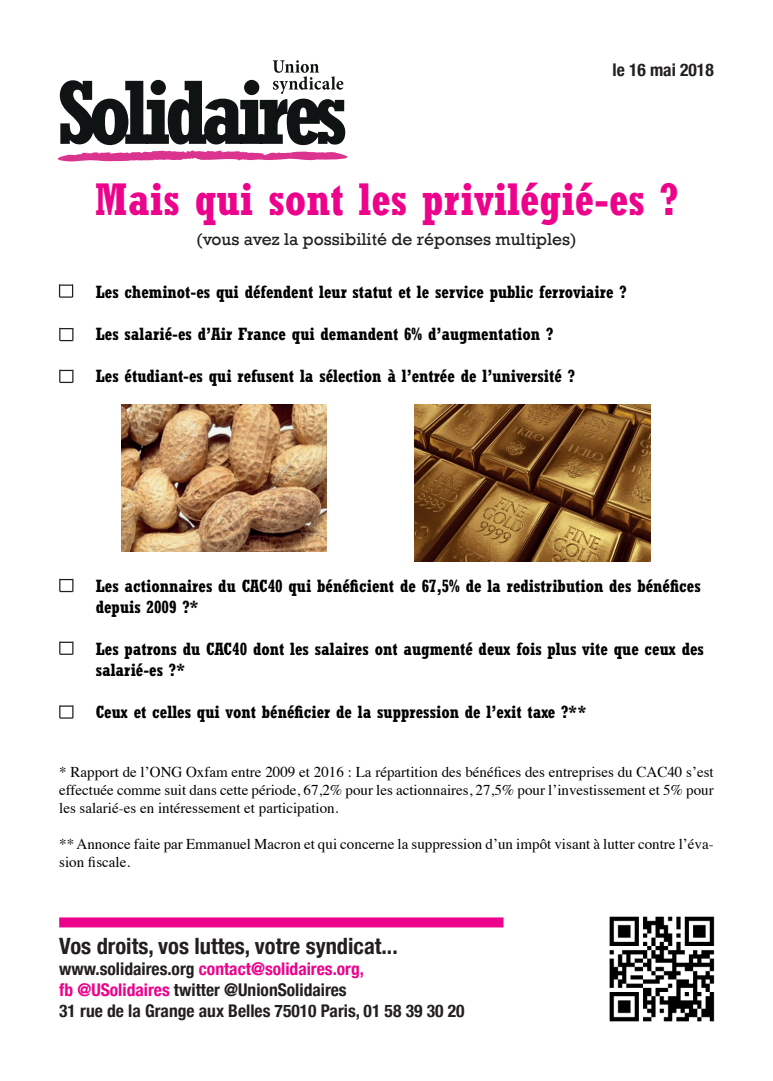
<style>
.page{position:relative;width:773px;height:1081px;background:#fff}
.page>*{position:absolute;margin:0;border:0;box-sizing:border-box;transform-origin:0 0}
.t1{font:700 condensed 45px "Rockwell";color:#ed028c}
.t2{font:700 condensed 22.5px "Helvetica Neue";color:#231f20}
.t3{font:700 condensed 17.5px/21px "Rockwell";color:#000}
.t4{font:700 condensed 17.5px/21px "Helvetica Neue";color:#231f20}
.t5{font:17.5px "Rockwell";color:#231f20}
.t6{font:15px/18px "Times";color:#000;text-align:justify}
.s1{color:#ed028c}
</style>
<div class="page">
<svg style="left:58px;top:60px;width:289px;height:102px"></svg>
<div style="left:59px;top:917px;width:444px;height:10px;background:#ed028c"></div>
<img style="left:609px;top:916px;width:106px;height:106px">
<img style="left:121px;top:404px;width:205px;height:148px">
<img style="left:415px;top:404px;width:235px;height:157px">
<svg style="left:59px;top:284px;width:14px;height:14px"></svg>
<svg style="left:59px;top:328px;width:14px;height:13px"></svg>
<svg style="left:59px;top:370px;width:14px;height:13px"></svg>
<svg style="left:59px;top:579px;width:14px;height:13px"></svg>
<svg style="left:59px;top:641px;width:14px;height:14px"></svg>
<svg style="left:59px;top:705px;width:14px;height:13px"></svg>
<p class="t4" style="left:612px;top:58px;width:103px">le 16 mai 2018</p>
<h1 class="t1" style="left:95px;top:172px;width:584px">Mais qui sont les privilégié-es ?</h1>
<p class="t5" style="left:196px;top:229px;width:382px">(vous avez la possibilité de réponses multiples)</p>
<p class="t3" style="left:96px;top:281px;width:532px">Les cheminot-es qui défendent leur statut et le service public ferroviaire ?</p>
<p class="t3" style="left:96px;top:323px;width:459px">Les salarié-es d’Air France qui demandent 6% d’augmentation ?</p>
<p class="t3" style="left:96px;top:365px;width:480px">Les étudiant-es qui refusent la sélection à l’entrée de l’université ?</p>
<p class="t3" style="left:96px;top:575px;width:606px">Les actionnaires du CAC40 qui bénéficient de 67,5% de la redistribution des bénéfices depuis 2009 ?*</p>
<p class="t3" style="left:96px;top:638px;width:609px">Les patrons du CAC40 dont les salaires ont augmenté deux fois plus vite que ceux des salarié-es ?*</p>
<p class="t3" style="left:96px;top:701px;width:492px">Ceux et celles qui vont bénéficier de la suppression de l’exit taxe ?**</p>
<p class="t6" style="left:59px;top:761px;width:656px">* Rapport de l’ONG Oxfam entre 2009 et 2016 : La répartition des bénéfices des entreprises du CAC40 s’est effectuée comme suit dans cette période, 67,2% pour les actionnaires, 27,5% pour l’investissement et 5% pour les salarié-es en intéressement et participation.</p>
<p class="t6" style="left:59px;top:833px;width:656px">** Annonce faite par Emmanuel Macron et qui concerne la suppression d’un impôt visant à lutter contre l’éva&shy;sion fiscale.</p>
<p class="t2" style="left:59px;top:927px;width:340px">Vos droits, vos luttes, votre syndicat...</p>
<p class="t4" style="left:59px;top:957px;width:407px">www.solidaires.org <span class="s1">contact@solidaires.org,<br>fb @USolidaires</span> twitter @UnionSolidaires<br>31 rue de la Grange aux Belles 75010 Paris, 01 58 39 30 20</p>
</div>
